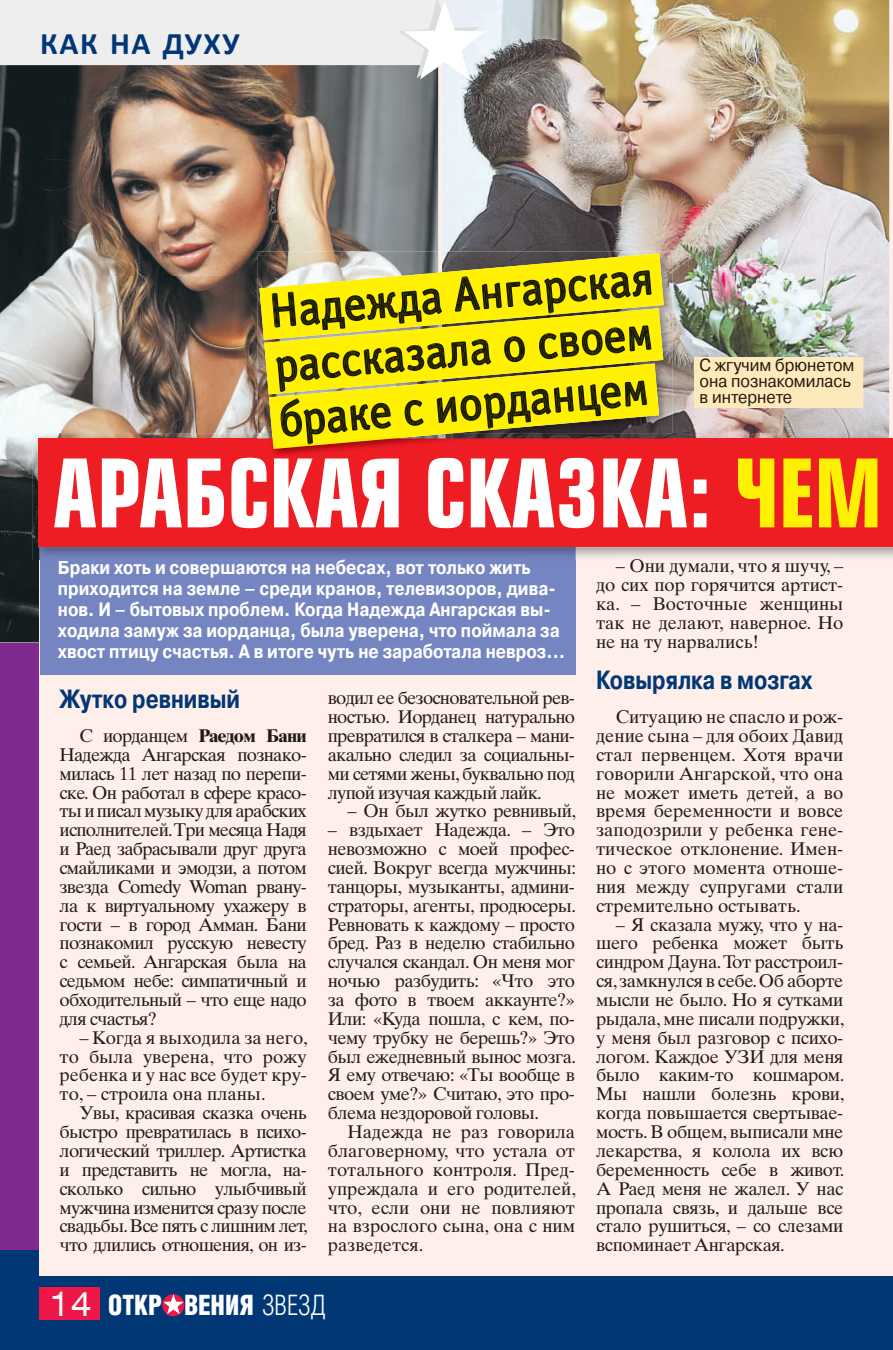
<style>
.page{position:relative;width:893px;height:1350px;background:#fff}
.page>*{position:absolute;margin:0;border:0;box-sizing:border-box;transform-origin:0 0}
.t1{font:700 91.88px "Europe Cond";color:#fff;scale:.9 1}
.t2{font:47.43px/54.6px "Officina Sans C";color:#191a00;text-align:justify}
.t3{font:700 31.5px "Calibri";letter-spacing:.045em;color:#013775}
.t4{font:900 28.18px "Helios Cond";color:#fff;scale:.92 1}
.t5{font:700 26.25px "Pragmatica";color:#013775;scale:.8 1}
.t6{font:700 19.25px/21px "Pragmatica";color:#fff;scale:.86 1}
.t7{font:18.38px/18.9px "Times Ten LTCYR";letter-spacing:-.02em;color:#221a19;text-align:justify}
.t8{font:17.5px/15.8px "Pragmatica";color:#20180a;scale:.93 1}
.s1{color:#ee1d23}
.s2{color:#fff101}
.s3{font-weight:700}
.s4{font-family:"Helios Ext";font-weight:400;font-size:33.43px}
.s5{font-weight:300}
</style>
<div class="page">
<div style="left:0;top:0;width:893px;height:1349px;background:#802990"></div>
<img style="left:0;top:80px;width:438px;height:197px">
<img style="left:0;top:277px;width:258px;height:183px">
<img style="left:0;top:460px;width:40px;height:182px">
<div style="left:0;top:1250px;width:893px;height:99px;background:#013775"></div>
<div style="left:40px;top:529px;width:853px;height:746px;background:#feefea"></div>
<div style="left:40px;top:1287px;width:60px;height:32px;background:#ed1748"></div>
<svg style="left:162px;top:1294px;width:22px;height:22px"></svg>
<svg style="left:163px;top:1294px;width:21px;height:19px"></svg>
<div style="left:40px;top:544px;width:535px;height:131px;background:#7585c1"></div>
<img style="left:438px;top:0;width:397px;height:433px">
<img style="left:32px;top:433px;width:226px;height:127px">
<img style="left:673px;top:433px;width:162px;height:5px">
<svg style="left:835px;top:0;width:58px;height:438px;background:#c5b7a1"></svg>
<div style="left:38px;top:438px;width:855px;height:109px;background:#ee1d23"></div>
<img style="left:442px;top:252px;width:231px;height:186px">
<img style="left:258px;top:438px;width:415px;height:17px">
<svg style="left:259px;top:253px;width:405px;height:196px;background:#c7b417"></svg>
<svg style="left:0;top:0;width:485px;height:80px;background:#d5d4d4"></svg>
<div style="left:694px;top:357px;width:169px;height:19px;background:#fee9bc"></div>
<div style="left:694px;top:373px;width:169px;height:19px;background:#fee9bc"></div>
<div style="left:694px;top:388px;width:169px;height:20px;background:#fee9bc"></div>
<h3 class="t3" style="left:60px;top:30px;width:290px">ЗВЕЗДНЫЙ СЕРИАЛ</h3>
<h3 class="t3" style="left:40px;top:30px;width:201px">КАК НА ДУХУ</h3>
<h2 class="t2" style="left:267px;top:285px;width:387px;rotate:-5deg">Надежда Ангарская рассказала о своем браке с иорданцем</h2>
<p class="t8" style="left:699px;top:358px;width:168px">С жгучим б юнетом</p>
<p class="t8" style="left:699px;top:358px;width:164px;text-indent:85px">р<br>она познакомилась в интернете</p>
<h1 class="t1" style="left:53px;top:433px;width:923px">АРАБСКАЯ СКАЗКА: <span class="s1">Ч</span><span class="s2">ЕМ</span></h1>
<p class="t6" style="left:336px;top:557px;width:14px">б</p>
<p class="t7" style="left:629px;top:556px;width:17px">О</p>
<p class="t6" style="left:58px;top:557px;width:591px">Браки хоть и совершаются на не есах, вот только жить приходится на земле – среди кранов, телевизоров, дива&shy;нов. И – бытовых проблем. Когда Надежда Ангарская вы&shy;ходила замуж за иорданца, была уверена, что поймала за хвост птицу счастья. А в итоге чуть не заработала невроз…</p>
<p class="t7" style="left:596px;top:556px;width:249px;text-indent:20px">– ни думали, что я шучу, – до сих пор горячится артист&shy;ка. – Восточные женщины так не делают, наверное. Но не на ту нарвались!</p>
<h3 class="t5" style="left:596px;top:663px;width:272px">Ковырялка в мозгах</h3>
<p class="t7" style="left:596px;top:707px;width:249px;text-indent:20px">Ситуацию не спасло и рож&shy;дение сына – для обоих Давид стал первенцем. Хотя врачи говорили Ангарской, что она не может иметь детей, а во время беременности и вовсе заподозрили у ребенка гене&shy;тическое отклонение. Имен&shy;но с этого момента отноше&shy;ния между супругами стали стремительно остывать.</p>
<p class="t7" style="left:596px;top:914px;width:250px;text-indent:20px">– Я сказала мужу, что у на&shy;шего ребенка может быть синдром Дауна. Тот расстроил&shy;ся, замкнулся в себе. Об аборте мысли не было. Но я сутками рыдала, мне писали подружки, у меня был разговор с психо&shy;логом. Каждое УЗИ для меня было каким-то кошмаром.<br>Мы нашли болезнь крови, когда повышается свертывае&shy;мость. В общем, выписали мне лекарства, я колола их всю беременность себе в живот.<br>А Раед меня не жалел. У нас пропала связь, и дальше все стало рушиться, – со слезами вспоминает Ангарская.</p>
<h3 class="t5" style="left:60px;top:682px;width:227px">Жутко ревнивый</h3>
<p class="t7" style="left:60px;top:726px;width:249px;text-indent:20px">С иорданцем <span class="s3">Раедом Бани </span>Надежда Ангарская познако&shy;милась 11 лет назад по перепи&shy;ске. Он работал в сфере красо&shy;ты и писал музыку для арабских исполнителей. Три месяца Надя и Раед забрасывали друг друга смайликами и эмодзи, а потом звезда Comedy Woman рвану&shy;ла к виртуальному ухажеру в гости – в город Амман. Бани познакомил русскую невесту с семьей. Ангарская была на седьмом небе: симпатичный и обходительный – что еще надо для счастья?</p>
<p class="t7" style="left:60px;top:1027px;width:250px;text-indent:20px">– Когда я выходила за него, то была уверена, что рожу ребенка и у нас все будет кру&shy;то, – строила она планы.</p>
<p class="t7" style="left:60px;top:1103px;width:250px;text-indent:20px">Увы, красивая сказка очень быстро превратилась в психо&shy;логический триллер. Артистка и представить не могла, на&shy;сколько сильно улыбчивый мужчина изменится сразу после свадьбы. Все пять с лишним лет, что длились отношения, он из-</p>
<p class="t7" style="left:328px;top:688px;width:249px">водил ее безосновательной рев&shy;ностью. Иорданец натурально превратился в сталкера – мани&shy;акально следил за социальны&shy;ми сетями жены, буквально под лупой изучая каждый лайк.</p>
<p class="t7" style="left:348px;top:801px;width:230px">– Он был жутко ревнивый,</p>
<p class="t7" style="left:328px;top:820px;width:250px">– вздыхает Надежда. – Это невозможно с моей профес&shy;сией. Вокруг всегда мужчины: танцоры, музыканты, админи&shy;страторы, агенты, продюсеры.<br>Ревновать к каждому – просто бред. Раз в неделю стабильно случался скандал. Он меня мог ночью разбудить: «Что это за фото в твоем аккаунте?» Или: «Куда пошла, с кем, по&shy;чему трубку не берешь?» Это был ежедневный вынос мозга.<br>Я ему отвечаю: «Ты вообще в своем уме?» Считаю, это про&shy;блема нездоровой головы.</p>
<p class="t7" style="left:328px;top:1122px;width:250px;text-indent:20px">Надежда не раз говорила благоверному, что устала от тотального контроля. Пред&shy;упреждала и его родителей, что, если они не повлияют на взрослого сына, она с ним разведется.</p>
<h3 class="t4" style="left:50px;top:1289px;width:301px"><span class="s4">14</span> OТКР ВЕНИЯ <span class="s5">ЗВЕЗД</span></h3>
</div>
